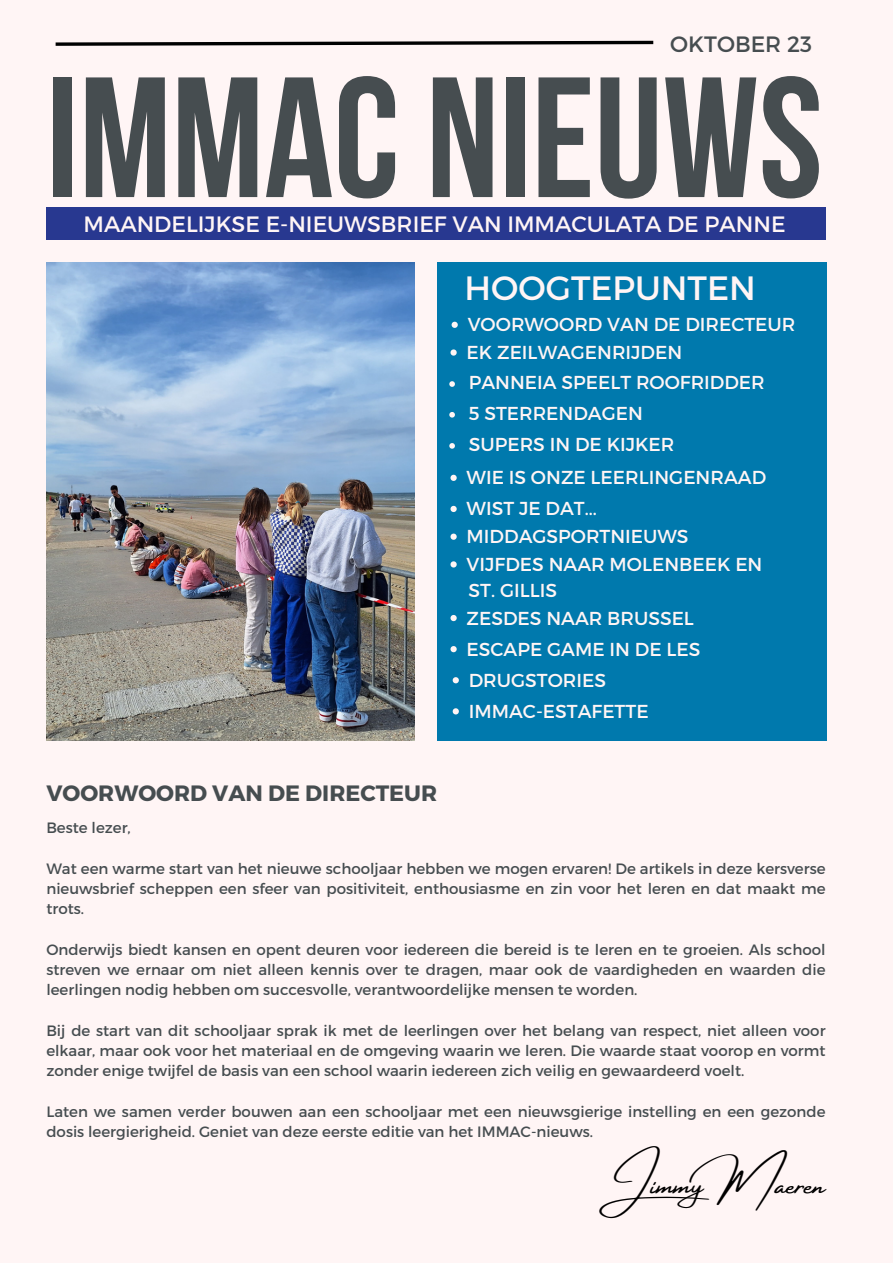
<style>
.page{position:relative;width:893px;height:1264px;background:#fff}
.page>*{position:absolute;margin:0;border:0;box-sizing:border-box;transform-origin:0 0}
.t1{font:170.85px "Bebas Neue Cyrillic";color:#464d50}
.t2{font:33.6px "Montserrat";color:#fff5f5}
.t3{font:33px "Amsterdam Four";color:#000}
.t4{font:22.2px "Montserrat";color:#fff5f5}
.t5{font:700 22.2px "Montserrat";color:#464d50}
.t6{font:22.2px "Montserrat";color:#464d50}
.t7{font:18.75px "Montserrat";color:#fff5f5}
.t8{font:15px/20.2px "Montserrat";color:#464d50;text-align:justify}
</style>
<div class="page">
<div style="left:0;top:0;width:892px;height:1262px;background:#fff5f5"></div>
<svg style="left:55px;top:40px;width:599px;height:6px"></svg>
<div style="left:46px;top:207px;width:779px;height:33px;background:#283890"></div>
<div style="left:437px;top:262px;width:389px;height:478px;background:#0079ad"></div>
<img style="left:46px;top:263px;width:368px;height:477px">
<svg style="left:450px;top:349px;width:6px;height:6px"></svg>
<svg style="left:450px;top:475px;width:6px;height:6px"></svg>
<svg style="left:449px;top:381px;width:6px;height:6px"></svg>
<svg style="left:449px;top:412px;width:6px;height:5px"></svg>
<svg style="left:449px;top:443px;width:6px;height:5px"></svg>
<svg style="left:450px;top:533px;width:6px;height:7px"></svg>
<svg style="left:450px;top:561px;width:6px;height:6px"></svg>
<svg style="left:450px;top:615px;width:6px;height:6px"></svg>
<svg style="left:452px;top:677px;width:7px;height:6px"></svg>
<svg style="left:452px;top:708px;width:7px;height:6px"></svg>
<svg style="left:451px;top:322px;width:7px;height:6px"></svg>
<svg style="left:450px;top:506px;width:6px;height:6px"></svg>
<svg style="left:450px;top:646px;width:6px;height:6px"></svg>
<p class="t6" style="left:670px;top:30px;width:143px">OKTOBER 23</p>
<p class="t1" style="left:47px;top:69px;width:777px">IMMAC NIEUWS</p>
<p class="t4" style="left:83px;top:210px;width:703px">MAANDELIJKSE E-NIEUWSBRIEF VAN IMMACULATA DE PANNE</p>
<p class="t2" style="left:464px;top:266px;width:293px">HOOGTEPUNTEN</p>
<p class="t7" style="left:467px;top:312px;width:329px">VOORWOORD VAN DE DIRECTEUR</p>
<p class="t7" style="left:466px;top:340px;width:217px">EK ZEILWAGENRIJDEN</p>
<p class="t7" style="left:469px;top:370px;width:297px">PANNEIA SPEELT ROOFRIDDER</p>
<p class="t7" style="left:469px;top:401px;width:176px">5 STERRENDAGEN</p>
<p class="t7" style="left:469px;top:432px;width:207px">SUPERS IN DE KIJKER</p>
<p class="t7" style="left:466px;top:465px;width:301px">WIE IS ONZE LEERLINGENRAAD</p>
<p class="t7" style="left:466px;top:496px;width:132px">WIST JE DAT...</p>
<p class="t7" style="left:466px;top:524px;width:223px">MIDDAGSPORTNIEUWS</p>
<p class="t7" style="left:466px;top:552px;width:297px">VIJFDES NAAR MOLENBEEK EN</p>
<p class="t7" style="left:468px;top:578px;width:90px">ST. GILLIS</p>
<p class="t7" style="left:466px;top:605px;width:229px">ZESDES NAAR BRUSSEL</p>
<p class="t7" style="left:466px;top:636px;width:235px">ESCAPE GAME IN DE LES</p>
<p class="t5" style="left:46px;top:778px;width:392px">VOORWOORD VAN DE DIRECTEUR</p>
<p class="t7" style="left:469px;top:668px;width:139px">DRUGSTORIES</p>
<p class="t7" style="left:469px;top:699px;width:181px">IMMAC-ESTAFETTE</p>
<p class="t8" style="left:46px;top:817px;width:86px">Beste lezer,</p>
<p class="t8" style="left:46px;top:857px;width:780px">Wat een warme start van het nieuwe schooljaar hebben we mogen ervaren! De artikels in deze kersverse nieuwsbrief scheppen een sfeer van positiviteit, enthousiasme en zin voor het leren en dat maakt me trots.</p>
<p class="t8" style="left:46px;top:938px;width:780px">Onderwijs biedt kansen en opent deuren voor iedereen die bereid is te leren en te groeien. Als school streven we ernaar om niet alleen kennis over te dragen, maar ook de vaardigheden en waarden die leerlingen nodig hebben om succesvolle, verantwoordelijke mensen te worden.</p>
<p class="t8" style="left:46px;top:1019px;width:780px">Bij de start van dit schooljaar sprak ik met de leerlingen over het belang van respect, niet alleen voor elkaar, maar ook voor het materiaal en de omgeving waarin we leren. Die waarde staat voorop en vormt zonder enige twijfel de basis van een school waarin iedereen zich veilig en gewaardeerd voelt.</p>
<p class="t8" style="left:46px;top:1100px;width:780px">Laten we samen verder bouwen aan een schooljaar met een nieuwsgierige instelling en een gezonde dosis leergierigheid. Geniet van deze eerste editie van het IMMAC-nieuws.</p>
<p class="t3" style="left:598px;top:1166px;width:229px">Jimmy Maeren</p>
</div>
